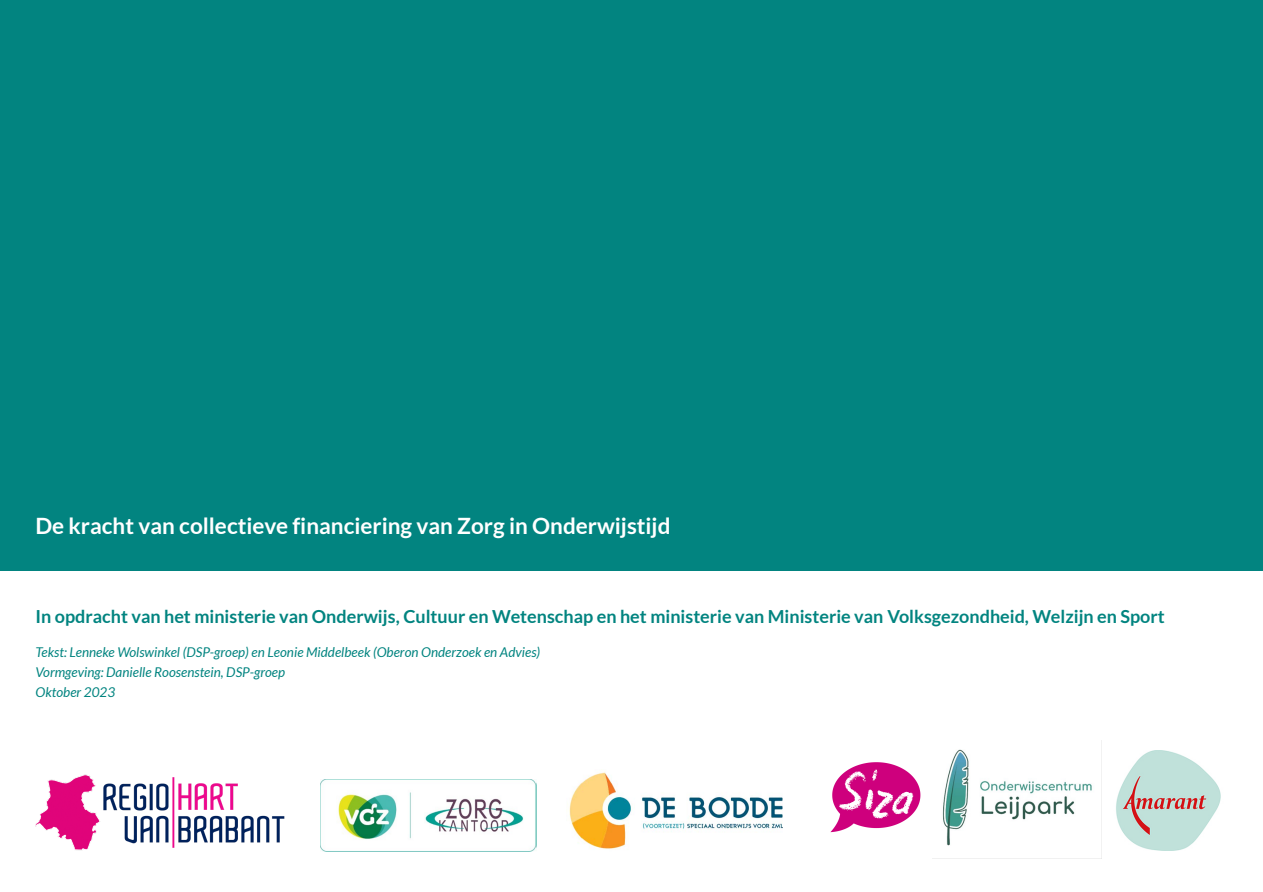
<style>
.page{position:relative;width:1263px;height:892px;background:#fff}
.page>*{position:absolute;margin:0;border:0;box-sizing:border-box;transform-origin:0 0}
.t1{font:700 22.5px "Lato";color:#fff}
.t2{font:700 18px "Lato";color:#028480}
.t3{font:italic 13.5px/20.2px "Lato";color:#028480}
</style>
<div class="page">
<img style="left:36px;top:774px;width:249px;height:77px">
<img style="left:569px;top:772px;width:214px;height:77px">
<img style="left:830px;top:762px;width:91px;height:71px">
<img style="left:1116px;top:750px;width:105px;height:100px">
<img style="left:320px;top:779px;width:216px;height:72px">
<img style="left:942px;top:749px;width:150px;height:97px">
<div style="left:0;top:0;width:1262px;height:571px;background:#028480"></div>
<p class="t1" style="left:35px;top:511px;width:636px">De kracht van collectieve financiering van Zorg in Onderwijstijd</p>
<p class="t2" style="left:35px;top:604px;width:1130px">In opdracht van het ministerie van Onderwijs, Cultuur en Wetenschap en het ministerie van Ministerie van Volksgezondheid, Welzijn en Sport</p>
<p class="t3" style="left:35px;top:641px;width:506px">Tekst: Lenneke Wolswinkel (DSP-groep) en Leonie Middelbeek (Oberon Onderzoek en Advies)<br>Vormgeving: Danielle Roosenstein, DSP-groep<br>Oktober 2023</p>
</div>
